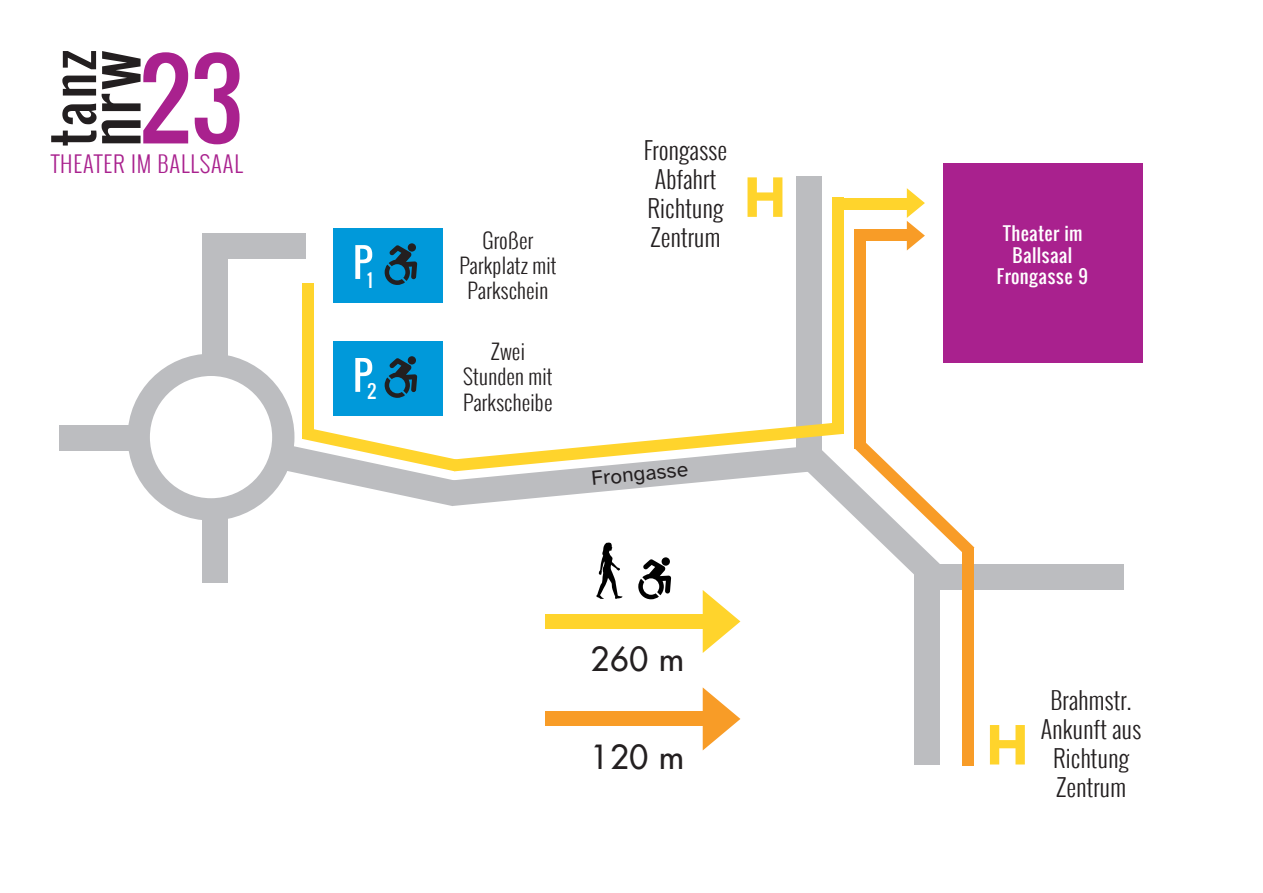
<style>
.page{position:relative;width:1263px;height:893px;background:#fff}
.page>*{position:absolute;margin:0;border:0;box-sizing:border-box;transform-origin:0 0}
.t1{font:32.4px "Futura";letter-spacing:.025em;color:#231f20}
.t2{font:300 24px/28.8px "Oswald";letter-spacing:.01em;color:#231f20}
.t3{font:300 22.5px "Oswald";letter-spacing:.04em;color:#a9218e}
.t4{font:300 21px/25.2px "Oswald";letter-spacing:.01em;color:#231f20;text-align:center}
.t5{font:21px "Atkinson Hyperlegible";color:#231f20}
.t6{font:18px/21.6px "Oswald";letter-spacing:.01em;color:#fff;text-align:center}
</style>
<div class="page">
<div style="left:202px;top:233px;width:26px;height:129px;background:#bcbdc0"></div>
<div style="left:914px;top:566px;width:26px;height:199px;background:#bcbdc0"></div>
<div style="left:924px;top:564px;width:200px;height:26px;background:#bcbdc0"></div>
<div style="left:796px;top:176px;width:26px;height:292px;background:#bcbdc0"></div>
<div style="left:60px;top:425px;width:78px;height:25px;background:#bcbdc0"></div>
<div style="left:202px;top:233px;width:104px;height:26px;background:#bcbdc0"></div>
<div style="left:942px;top:163px;width:200px;height:199px;background:#a9218e"></div>
<div style="left:832px;top:198px;width:12px;height:236px;background:#ffd42c"></div>
<div style="left:832px;top:198px;width:78px;height:12px;background:#ffd42c"></div>
<div style="left:854px;top:229px;width:55px;height:12px;background:#f89c27"></div>
<div style="left:302px;top:283px;width:12px;height:156px;background:#ffd42c"></div>
<div style="left:962px;top:547px;width:12px;height:219px;background:#f89c27"></div>
<div style="left:854px;top:229px;width:12px;height:220px;background:#f89c27"></div>
<svg style="left:907px;top:188px;width:18px;height:63px"></svg>
<svg style="left:990px;top:725px;width:35px;height:39px"></svg>
<div style="left:333px;top:228px;width:109px;height:75px;background:#0099da"></div>
<svg style="left:355px;top:245px;width:17px;height:34px"></svg>
<svg style="left:385px;top:243px;width:32px;height:42px"></svg>
<div style="left:333px;top:341px;width:109px;height:75px;background:#0099da"></div>
<div style="left:545px;top:712px;width:182px;height:14px;background:#f89c27"></div>
<svg style="left:703px;top:687px;width:37px;height:63px"></svg>
<svg style="left:128px;top:354px;width:846px;height:299px"></svg>
<svg style="left:51px;top:51px;width:189px;height:95px"></svg>
<svg style="left:747px;top:177px;width:35px;height:40px"></svg>
<p class="t3" style="left:51px;top:147px;width:193px">th eater im Ballsaal</p>
<p class="t6" style="left:367px;top:269px;width:7px">1</p>
<p class="t6" style="left:367px;top:380px;width:11px">2</p>
<p class="t4" style="left:459px;top:227px;width:99px">Großer<br>Parkplatz mit<br>Parkschein</p>
<p class="t4" style="left:463px;top:339px;width:91px">Zwei<br>Stunden mit<br>Parkscheibe</p>
<p class="t2" style="left:644px;top:136px;width:85px">Frongasse<br>Abfahrt<br>Richtung<br>Zentrum</p>
<p class="t5" style="left:590px;top:466px;width:98px;rotate:-5deg">Frongasse</p>
<h1 class="t1" style="left:590px;top:639px;width:95px">260 m</h1>
<h1 class="t1" style="left:590px;top:737px;width:95px">120 m</h1>
<p class="t6" style="left:997px;top:222px;width:93px">Theater im<br>Ballsaal<br>Frongasse 9</p>
<p class="t2" style="left:1041px;top:686px;width:102px;text-align:center">Brahmstr.<br>Ankunft aus<br>Richtung<br>Zentrum</p>
</div>
